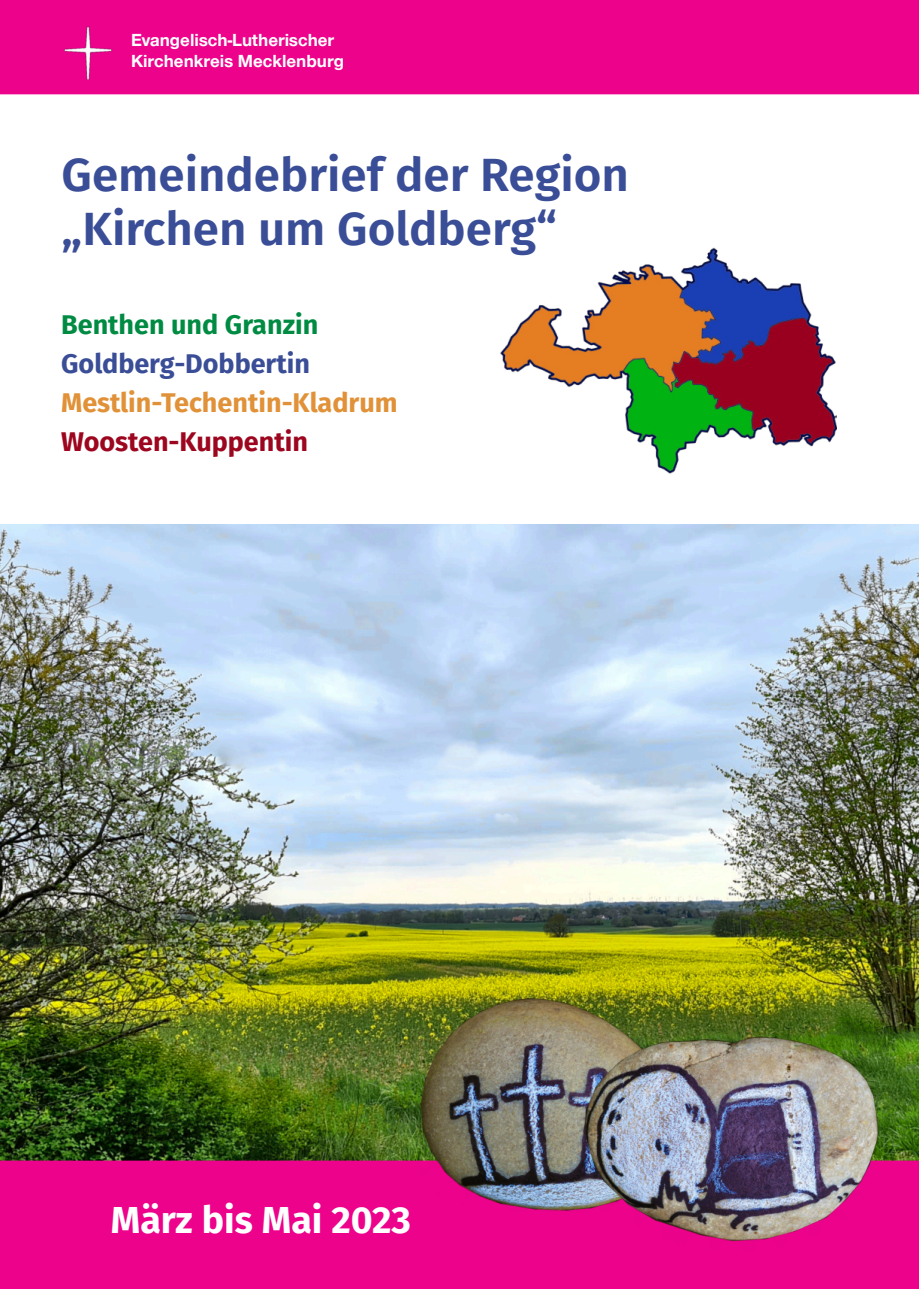
<style>
.page{position:relative;width:919px;height:1289px;background:#fff}
.page>*{position:absolute;margin:0;border:0;box-sizing:border-box;transform-origin:0 0}
.t1{font:600 46.5px/54px "Fira Sans";color:#3a4d97}
.t2{font:700 37.5px "Fira Sans";color:#fff}
.t3{font:700 27px "Fira Sans";color:#e19137}
.t4{font:700 27px "Fira Sans";color:#3a4d97}
.t5{font:700 27px "Fira Sans";color:#008b43}
.t6{font:700 27px "Fira Sans";color:#9d061f}
.t7{font:700 18px/21px "Nordelbica";color:#fff}
</style>
<div class="page">
<img style="left:0;top:524px;width:918px;height:636px">
<div style="left:0;top:1161px;width:918px;height:127px;background:#ed028c"></div>
<img style="left:416px;top:996px;width:262px;height:215px">
<div style="left:0;top:0;width:918px;height:94px;background:#ed028c"></div>
<img style="left:64px;top:26px;width:49px;height:54px">
<img style="left:500px;top:248px;width:336px;height:225px">
<img style="left:576px;top:1017px;width:321px;height:225px">
<p class="t7" style="left:131px;top:31px;width:215px">Evangelisch-Lutherischer<br>Kirchenkreis Mecklenburg</p>
<h1 class="t1" style="left:62px;top:144px;width:569px">Gemeindebrief der Region „Kirchen um Goldberg“</h1>
<h3 class="t5" style="left:61px;top:302px;width:259px">Benthen und Granzin</h3>
<h3 class="t4" style="left:61px;top:341px;width:250px">Goldberg-Dobbertin</h3>
<h3 class="t3" style="left:61px;top:380px;width:338px">Mestlin-Techentin-Kladrum</h3>
<h3 class="t6" style="left:61px;top:419px;width:248px">Woosten-Kuppentin</h3>
<h2 class="t2" style="left:111px;top:1188px;width:302px">März bis Mai 2023</h2>
</div>
